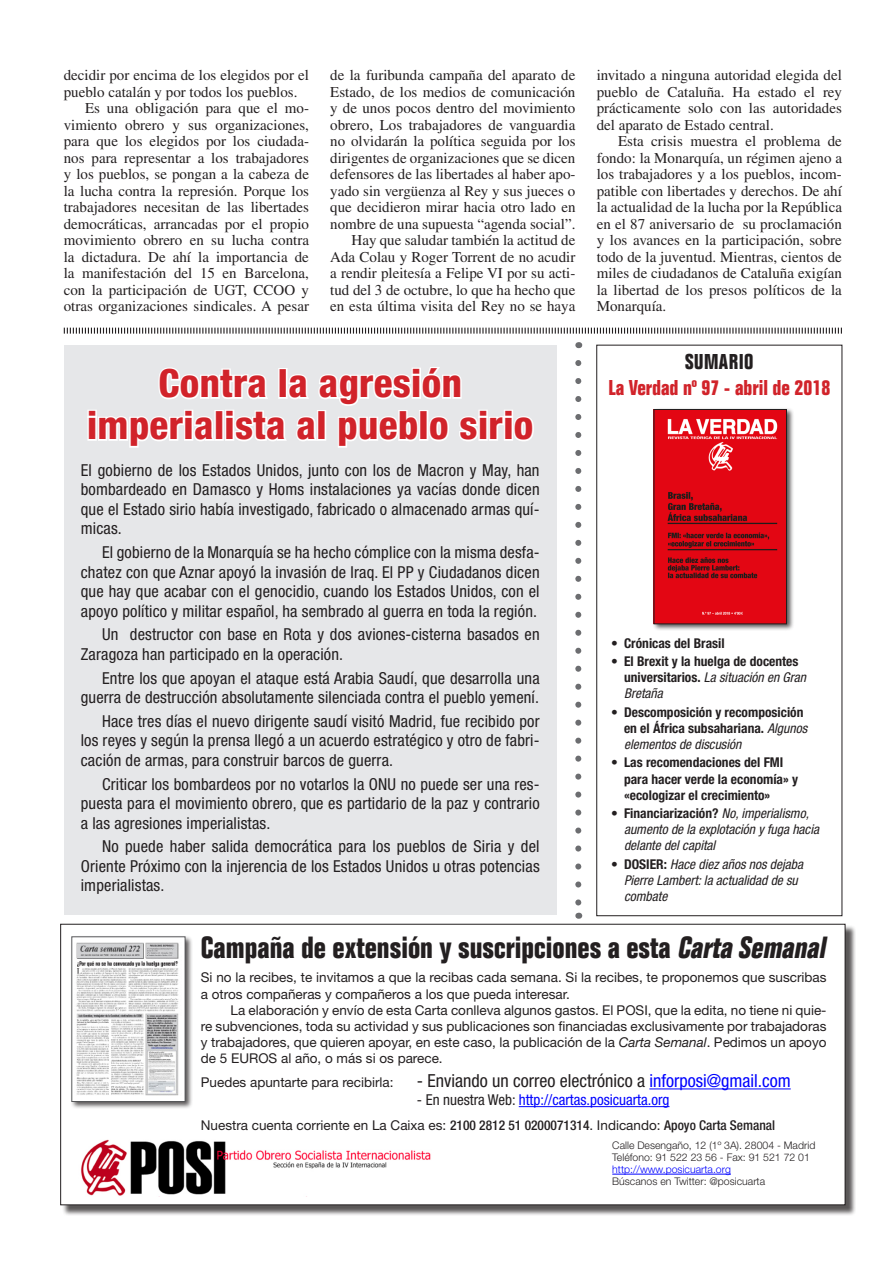
<style>
.page{position:relative;width:893px;height:1263px;background:#fff}
.page>*{position:absolute;margin:0;border:0;box-sizing:border-box;transform-origin:0 0}
.Titular_cara_A{font:800 condensed 39px/42px "Helvetica Neue LT Std";letter-spacing:.01em;color:#d1232a;text-align:center}
.t1{font:700 condensed 30px "Folio Std";color:#231f20}
.t2{font:700 condensed 21px "Folio Std";color:#d1232a}
.t3{font:700 condensed 21px "Folio Std";letter-spacing:.025em;color:#231f20}
.t4{font:condensed 18px "Helvetica Neue LT Std";color:#231f20}
.Cuerpo_normal{font:condensed 16.5px/19.5px "Helvetica Neue LT Std";letter-spacing:.01em;color:#231f20;text-align:justify}
.Cuerpo_normal-2{font:15px/16.5px "Times LT Std";color:#231f20;text-align:justify}
.t5{font:condensed 15px "Helvetica Neue LT Std";color:#0002ff}
.t6{font:13.5px/16.2px "Helvetica Neue LT Std";color:#231f20}
.t7{font:700 condensed 13.5px/16.2px "Helvetica Neue LT Std";color:#231f20}
.t8{font:italic condensed 13.5px/16.2px "Helvetica Neue LT Std";color:#231f20}
.t9{font:300 10.5px "Helvetica Neue LT Std";color:#231f20}
.t10{font:300 10.5px "Helvetica Neue LT Std";color:#0002ff}
.s1{font-weight:400;font-style:italic}
.s2{font-weight:700;font-style:normal}
.s3{font-style:italic}
.s4{color:#0002ff}
.s5{color:#231f20}
.s6{font-weight:500;font-stretch:condensed}
</style>
<div class="page">
<div style="left:61px;top:925px;width:795px;height:291px;background:#231f20;opacity:.75"></div>
<div style="left:61px;top:924px;width:784px;height:281px;background:#fff"></div>
<div style="left:70px;top:935px;width:123px;height:174px;background:#231f20;opacity:.75"></div>
<div style="left:72px;top:937px;width:113px;height:164px;background:#fff"></div>
<img style="left:76px;top:943px;width:103px;height:152px">
<div style="left:72px;top:936px;width:113px;height:166px;border:1px solid #57585a"></div>
<hr style="left:612px;top:1174px;width:119px;height:1px;background:#0002ff">
<hr style="left:649px;top:1088px;width:142px;height:1px;background:#0002ff">
<hr style="left:519px;top:1106px;width:150px;height:1px;background:#0002ff">
<img style="left:81px;top:1139px;width:350px;height:57px">
<svg style="left:63px;top:327px;width:779px;height:7px"></svg>
<div style="left:64px;top:345px;width:493px;height:570px;background:#e6e7e9"></div>
<svg style="left:87px;top:367px;width:447px;height:81px"></svg>
<svg style="left:575px;top:363px;width:6px;height:543px"></svg>
<div style="left:596px;top:345px;width:246px;height:571px;border:1px solid #231f20"></div>
<div style="left:652px;top:408px;width:142px;height:224px;background:#231f20;opacity:.75"></div>
<img style="left:656px;top:411px;width:129px;height:211px">
<div style="left:654px;top:409px;width:133px;height:215px;border:1px solid #231f20"></div>
<p class="Cuerpo_normal-2" style="left:64px;top:67px;width:247px">decidir por encima de los elegidos por el pueblo catalán y por todos los pueblos.</p>
<p class="Cuerpo_normal-2" style="left:64px;top:100px;width:247px;text-indent:21px">Es una obligación para que el mo&shy;vimiento obrero y sus organizaciones, para que los elegidos por los ciudada&shy;nos para representar a los trabajadores y los pueblos, se pongan a la cabeza de la lucha contra la represión. Porque los trabajadores necesitan de las libertades democráticas, arrancadas por el propio movimiento obrero en su lucha contra la dictadura. De ahí la importancia de la manifestación del 15 en Barcelona, con la participación de UGT, CCOO y otras organizaciones sindicales. A pesar</p>
<p class="Cuerpo_normal-2" style="left:330px;top:67px;width:247px">de la furibunda campaña del aparato de Estado, de los medios de comunicación y de unos pocos dentro del movimiento obrero, Los trabajadores de vanguardia no olvidarán la política seguida por los dirigentes de organizaciones que se dicen defensores de las libertades al haber apo&shy;yado sin vergüenza al Rey y sus jueces o que decidieron mirar hacia otro lado en nombre de una supuesta “agenda social”.</p>
<p class="Cuerpo_normal-2" style="left:330px;top:232px;width:247px;text-indent:21px">Hay que saludar también la actitud de Ada Colau y Roger Torrent de no acudir a rendir pleitesía a Felipe VI por su acti&shy;tud del 3 de octubre, lo que ha hecho que en esta última visita del Rey no se haya</p>
<p class="Titular_cara_A" style="left:87px;top:362px;width:448px">Contra la agresión imperialista al pueblo sirio</p>
<p class="Cuerpo_normal" style="left:81px;top:460px;width:460px">El gobierno de los Estados Unidos, junto con los de Macron y May, han bombardeado en Damasco y Homs instalaciones ya vacías donde dicen que el Estado sirio había investigado, fabricado o almacenado armas quí&shy;micas.</p>
<p class="Cuerpo_normal" style="left:81px;top:542px;width:460px;text-indent:21px">El gobierno de la Monarquía se ha hecho cómplice con la misma desfa&shy;chatez con que Aznar apoyó la invasión de Iraq. El PP y Ciudadanos dicen que hay que acabar con el genocidio, cuando los Estados Unidos, con el apoyo político y militar español, ha sembrado al guerra en toda la región.</p>
<p class="Cuerpo_normal" style="left:81px;top:625px;width:460px;text-indent:21px">Un destructor con base en Rota y dos aviones-cisterna basados en<br>Zaragoza han participado en la operación.</p>
<p class="Cuerpo_normal" style="left:81px;top:668px;width:460px;text-align:right">Entre los que apoyan el ataque está Arabia Saudí, que desarrolla una guerra de destrucción absolutamente silenciada contra el pueblo yemení.</p>
<p class="Cuerpo_normal" style="left:81px;top:711px;width:460px;text-indent:21px">Hace tres días el nuevo dirigente saudí visitó Madrid, fue recibido por los reyes y según la prensa llegó a un acuerdo estratégico y otro de fabri&shy;cación de armas, para construir barcos de guerra.</p>
<p class="Cuerpo_normal" style="left:81px;top:774px;width:460px;text-indent:21px">Criticar los bombardeos por no votarlos la ONU no puede ser una res&shy;puesta para el movimiento obrero, que es partidario de la paz y contrario a las agresiones imperialistas.</p>
<p class="Cuerpo_normal" style="left:81px;top:837px;width:460px;text-indent:21px">No puede haber salida democrática para los pueblos de Siria y del Oriente Próximo con la injerencia de los Estados Unidos u otras potencias imperialistas.</p>
<p class="Cuerpo_normal-2" style="left:597px;top:67px;width:247px">invitado a ninguna autoridad elegida del pueblo de Cataluña. Ha estado el rey prácticamente solo con las autoridades del aparato de Estado central.</p>
<p class="Cuerpo_normal-2" style="left:597px;top:133px;width:247px;text-indent:21px">Esta crisis muestra el problema de fondo: la Monarquía, un régimen ajeno a los trabajadores y a los pueblos, incom&shy;patible con libertades y derechos. De ahí la actualidad de la lucha por la República en el 87 aniversario de su proclamación y los avances en la participación, sobre todo de la juventud. Mientras, cientos de miles de ciudadanos de Cataluña exigían la libertad de los presos políticos de la Monarquía.</p>
<p class="t3" style="left:685px;top:350px;width:70px">SUMARIO</p>
<p class="t2" style="left:608px;top:376px;width:223px">La Verdad nº 97 - abril de 2018</p>
<p class="t7" style="left:611px;top:634px;width:115px">• Crónicas del Brasil</p>
<p class="t7" style="left:624px;top:653px;width:184px;text-indent:-13px">• El Brexit y la huelga de docentes universitarios. <span class="s1">La situación en Gran<br>Bretaña</span></p>
<p class="t7" style="left:624px;top:703px;width:185px;text-indent:-13px">• Descomposición y recomposición en el África subsahariana. <span class="s1">Algunos elementos de discusión</span></p>
<p class="t7" style="left:624px;top:754px;width:176px;text-indent:-13px">• Las recomendaciones del FMI para hacer verde la economía» y «ecologizar el crecimiento»</p>
<p class="t8" style="left:624px;top:805px;width:197px;text-indent:-13px"><span class="s2">• Financiarización?</span> No, imperialismo, aumento de la explotación y fuga hacia delante del capital</p>
<p class="t8" style="left:624px;top:856px;width:181px;text-indent:-13px"><span class="s2">• DOSIER:</span> Hace diez años nos dejaba<br>Pierre Lambert: la actualidad de su combate</p>
<p class="t1" style="left:201px;top:930px;width:632px">Campaña de extensión y suscripciones a esta <span class="s3">Carta Semanal</span></p>
<p class="t6" style="left:201px;top:969px;width:627px">Si no la recibes, te invitamos a que la recibas cada semana. Si la recibes, te proponemos que suscribas a otros compañeras y compañeros a los que pueda interesar.</p>
<p class="t6" style="left:201px;top:1002px;width:627px;text-align:justify;text-indent:30px">La elaboración y envío de esta Carta conlleva algunos gastos. El POSI, que la edita, no tiene ni quie&shy;re subvenciones, toda su actividad y sus publicaciones son financiadas exclusivamente por trabajadoras y trabajadores, que quieren apoyar, en este caso, la publicación de la <span class="s3">Carta Semanal</span>. Pedimos un apoyo de 5 EUROS al año, o más si os parece.</p>
<p class="t6" style="left:201px;top:1074px;width:194px">Puedes apuntarte para recibirla:</p>
<p class="t4" style="left:417px;top:1070px;width:375px">- Enviando un correo electrónico a <span class="s4">inforposi@gmail.com</span></p>
<p class="t5" style="left:417px;top:1091px;width:254px"><span class="s5">- En nuestra Web:</span> http://cartas.posicuarta.org</p>
<p class="t6" style="left:201px;top:1117px;width:576px">Nuestra cuenta corriente en La Caixa es: <span class="s6">2100 2812 51 0200071314</span>. Indicando: <span class="s6">Apoyo Carta Semanal</span></p>
<p class="t9" style="left:612px;top:1139px;width:205px">Calle Desengaño, 12 (1º 3A). 28004 - Madrid</p>
<p class="t9" style="left:612px;top:1151px;width:199px">Teléfono: 91 522 23 56 - Fax: 91 521 72 01</p>
<p class="t10" style="left:612px;top:1163px;width:120px">http://www.posicuarta.org</p>
<p class="t9" style="left:612px;top:1175px;width:154px">Búscanos en Twitter: @posicuarta</p>
</div>
